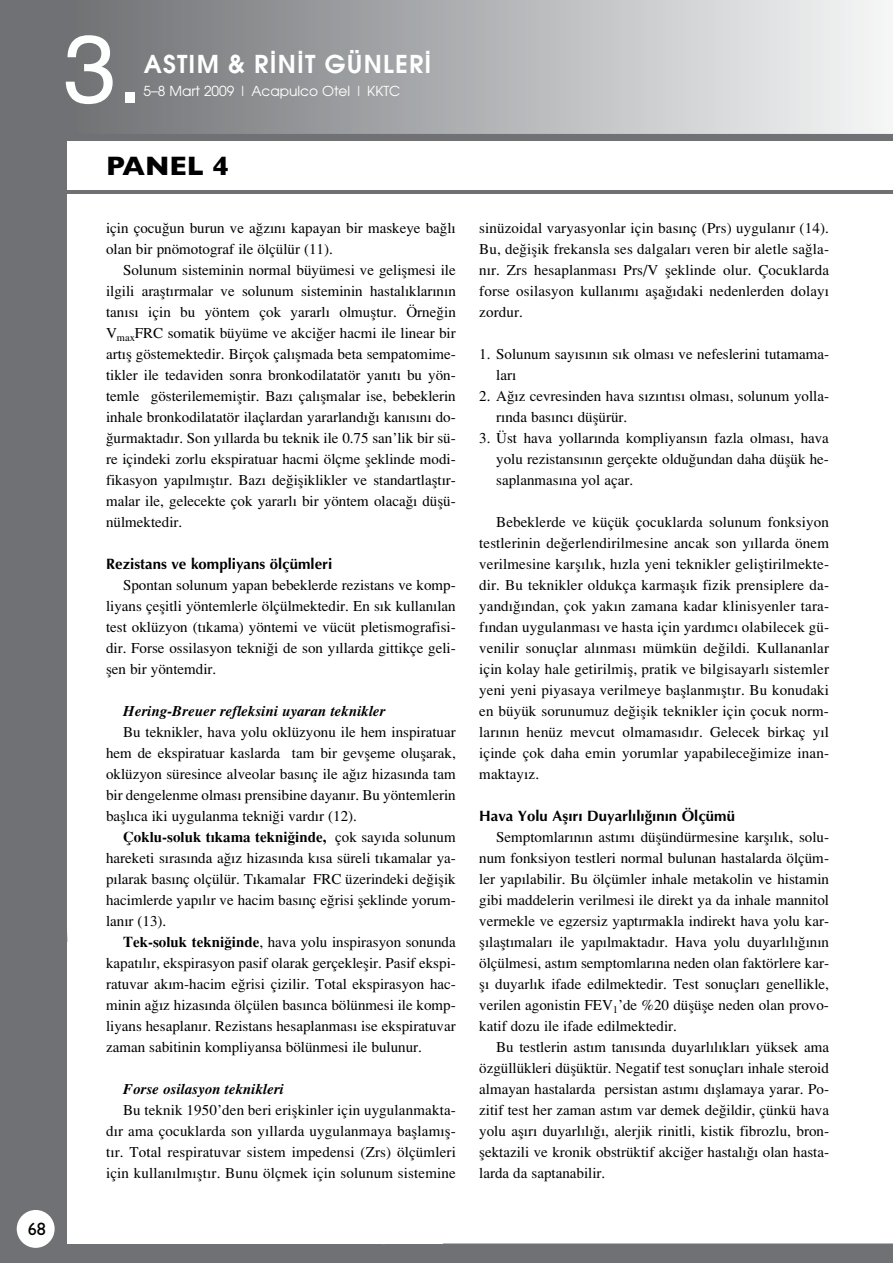
<style>
.page{position:relative;width:893px;height:1263px;background:#707174}
.page>*{position:absolute;margin:0;border:0;box-sizing:border-box;transform-origin:0 0}
.t1{font:95.85px "Helvetica";color:#fff}
.t2{font:700 27px "Gill Sans";color:#000}
.t3{font:24.6px "Avant Garde Demi";letter-spacing:.05em;color:#fff}
.t4{font:18px "Gill Sans";color:#000}
.t5{font:15px/21px "Times Turk";color:#000;text-align:justify}
.t6{font:15px "Optima Bold Turk";color:#000}
.t7{font:15px "Times Turk BI";color:#000}
.t8{font:15px "Times Turk B";color:#000}
.t9{font:13.8px "Avant Garde";color:#fff}
.s1{font-family:"Times Turk"}
.s2{font-family:"Times Turk B"}
</style>
<div class="page">
<div style="left:67px;top:204px;width:826px;height:1041px;background:#fff"></div>
<div style="left:17px;top:1210px;width:38px;height:38px;background:#fff;border-radius:50%"></div>
<svg style="left:138px;top:0;width:755px;height:134px;background:#b6b8ba"></svg>
<div style="left:67px;top:141px;width:826px;height:63px;background:#fff"></div>
<div style="left:67px;top:943px;width:376px;height:301px;background:#fff"></div>
<hr style="left:67px;top:190px;width:826px;height:4px;background:#6f7073">
<h1 class="t1" style="left:63px;top:33px;width:81px">3.</h1>
<h3 class="t3" style="left:144px;top:50px;width:289px">ASTIM &amp; R‹N‹T GÜNLER‹</h3>
<p class="t9" style="left:143px;top:83px;width:259px">5–8 Mart 2009 | Acapulco Otel | KKTC</p>
<p class="t4" style="left:28px;top:1223px;width:19px">68</p>
<h2 class="t2" style="left:106px;top:157px;width:124px">PANEL 4</h2>
<p class="t5" style="left:106px;top:219px;width:351px">için çocu¤un burun ve a¤z›n› kapayan bir maskeye ba¤l› olan bir pnömotograf ile ölçülür (11).</p>
<p class="t5" style="left:106px;top:261px;width:351px;text-indent:17px">Solunum sisteminin normal büyümesi ve geliflmesi ile ilgili araflt›rmalar ve solunum sisteminin hastal›klar›n›n tan›s› için bu yöntem çok yararl› olmufltur. Örne¤in V<sub>max</sub>FRC somatik büyüme ve akci¤er hacmi ile linear bir art›fl göstemektedir. Birçok çal›flmada beta sempatomime&shy;tikler ile tedaviden sonra bronkodilatatör yan›t› bu yön&shy;temle gösterilememifltir. Baz› çal›flmalar ise, bebeklerin inhale bronkodilatatör ilaçlardan yararland›¤› kan›s›n› do-¤urmaktad›r. Son y›llarda bu teknik ile 0.75 san’lik bir sü&shy;re içindeki zorlu ekspiratuar hacmi ölçme fleklinde modi&shy;fikasyon yap›lm›flt›r. Baz› de¤ifliklikler ve standartlaflt›r&shy;malar ile, gelecekte çok yararl› bir yöntem olaca¤› düflü&shy;nülmektedir.</p>
<p class="t6" style="left:106px;top:558px;width:228px">Rezistans ve kompliyans ölçümleri</p>
<p class="t5" style="left:106px;top:576px;width:351px;text-indent:17px">Spontan solunum yapan bebeklerde rezistans ve komp&shy;liyans çeflitli yöntemlerle ölçülmektedir. En s›k kullan›lan test oklüzyon (t›kama) yöntemi ve vücüt pletismografisi&shy;dir. Forse ossilasyon tekni¤i de son y›llarda gittikçe geli&shy;flen bir yöntemdir.</p>
<p class="t7" style="left:123px;top:706px;width:264px">Hering-Breuer refleksini uyaran teknikler</p>
<p class="t5" style="left:106px;top:723px;width:351px;text-indent:17px">Bu teknikler, hava yolu oklüzyonu ile hem inspiratuar hem de ekspiratuar kaslarda tam bir gevfleme oluflarak, oklüzyon süresince alveolar bas›nç ile a¤›z hizas›nda tam bir dengelenme olmas› prensibine dayan›r. Bu yöntemlerin bafll›ca iki uygulanma tekni¤i vard›r (12).</p>
<p class="t8" style="left:123px;top:828px;width:334px">Çoklu-soluk t›kama tekni¤inde, <span class="s1">çok say›da solunum</span></p>
<p class="t5" style="left:106px;top:849px;width:351px">hareketi s›ras›nda a¤›z hizas›nda k›sa süreli t›kamalar ya&shy;p›larak bas›nç olçülür. T›kamalar FRC üzerindeki de¤iflik hacimlerde yap›l›r ve hacim bas›nç e¤risi fleklinde yorum&shy;lan›r (13).</p>
<p class="t5" style="left:106px;top:933px;width:351px;text-indent:17px"><span class="s2">Tek-soluk tekni¤inde</span>, hava yolu inspirasyon sonunda kapat›l›r, ekspirasyon pasif olarak gerçekleflir. Pasif ekspi&shy;ratuvar ak›m-hacim e¤risi çizilir. Total ekspirasyon hac&shy;minin a¤›z hizas›nda ölçülen bas›nca bölünmesi ile komp&shy;liyans hesaplan›r. Rezistans hesaplanmas› ise ekspiratuvar zaman sabitinin kompliyansa bölünmesi ile bulunur.</p>
<p class="t7" style="left:123px;top:1084px;width:162px">Forse osilasyon teknikleri</p>
<p class="t5" style="left:106px;top:1101px;width:351px;text-indent:17px">Bu teknik 1950’den beri eriflkinler için uygulanmakta&shy;d›r ama çocuklarda son y›llarda uygulanmaya bafllam›fl&shy;t›r. Total respiratuvar sistem impedensi (Zrs) ölçümleri için kullan›lm›flt›r. Bunu ölçmek için solunum sistemine</p>
<p class="t5" style="left:479px;top:219px;width:351px">sinüzoidal varyasyonlar için bas›nç (Prs) uygulan›r (14).<br>Bu, de¤iflik frekansla ses dalgalar› veren bir aletle sa¤la&shy;n›r. Zrs hesaplanmas› Prs/V fleklinde olur. Çocuklarda forse osilasyon kullan›m› afla¤›daki nedenlerden dolay› zordur.</p>
<p class="t5" style="left:496px;top:345px;width:334px;text-indent:-17px">1. Solunum say›s›n›n s›k olmas› ve nefeslerini tutamama&shy;lar›</p>
<p class="t5" style="left:496px;top:387px;width:334px;text-indent:-17px">2. A¤›z cevresinden hava s›z›nt›s› olmas›, solunum yolla&shy;r›nda bas›nc› düflürür.</p>
<p class="t5" style="left:496px;top:429px;width:334px;text-indent:-17px">3. Üst hava yollar›nda kompliyans›n fazla olmas›, hava yolu rezistans›n›n gerçekte oldu¤undan daha düflük he&shy;saplanmas›na yol açar.</p>
<p class="t5" style="left:479px;top:513px;width:351px;text-indent:17px">Bebeklerde ve küçük çocuklarda solunum fonksiyon testlerinin de¤erlendirilmesine ancak son y›llarda önem verilmesine karfl›l›k, h›zla yeni teknikler gelifltirilmekte&shy;dir. Bu teknikler oldukça karmafl›k fizik prensiplere da&shy;yand›¤›ndan, çok yak›n zamana kadar klinisyenler tara&shy;f›ndan uygulanmas› ve hasta için yard›mc› olabilecek gü&shy;venilir sonuçlar al›nmas› mümkün de¤ildi. Kullananlar için kolay hale getirilmifl, pratik ve bilgisayarl› sistemler yeni yeni piyasaya verilmeye bafllanm›flt›r. Bu konudaki en büyük sorunumuz de¤iflik teknikler için çocuk norm&shy;lar›n›n henüz mevcut olmamas›d›r. Gelecek birkaç y›l içinde çok daha emin yorumlar yapabilece¤imize inan&shy;maktay›z.</p>
<p class="t6" style="left:479px;top:810px;width:257px">Hava Yolu Afl›r› Duyarl›l›¤›n›n Ölçümü</p>
<p class="t5" style="left:479px;top:828px;width:351px;text-indent:17px">Semptomlar›n›n ast›m› düflündürmesine karfl›l›k, solu&shy;num fonksiyon testleri normal bulunan hastalarda ölçüm&shy;ler yap›labilir. Bu ölçümler inhale metakolin ve histamin gibi maddelerin verilmesi ile direkt ya da inhale mannitol vermekle ve egzersiz yapt›rmakla indirekt hava yolu kar&shy;fl›laflt›malar› ile yap›lmaktad›r. Hava yolu duyarl›l›¤›n›n ölçülmesi, ast›m semptomlar›na neden olan faktörlere kar&shy;fl› duyarl›k ifade edilmektedir. Test sonuçlar› genellikle, verilen agonistin FEV<sub>1</sub>’de %20 düflüfle neden olan provo&shy;katif dozu ile ifade edilmektedir.</p>
<p class="t5" style="left:479px;top:1038px;width:351px;text-indent:17px">Bu testlerin ast›m tan›s›nda duyarl›l›klar› yüksek ama özgüllükleri düflüktür. Negatif test sonuçlar› inhale steroid almayan hastalarda persistan ast›m› d›fllamaya yarar. Po&shy;zitif test her zaman ast›m var demek de¤ildir, çünkü hava yolu afl›r› duyarl›l›¤›, alerjik rinitli, kistik fibrozlu, bron&shy;flektazili ve kronik obstrüktif akci¤er hastal›¤› olan hasta&shy;larda da saptanabilir.</p>
</div>
